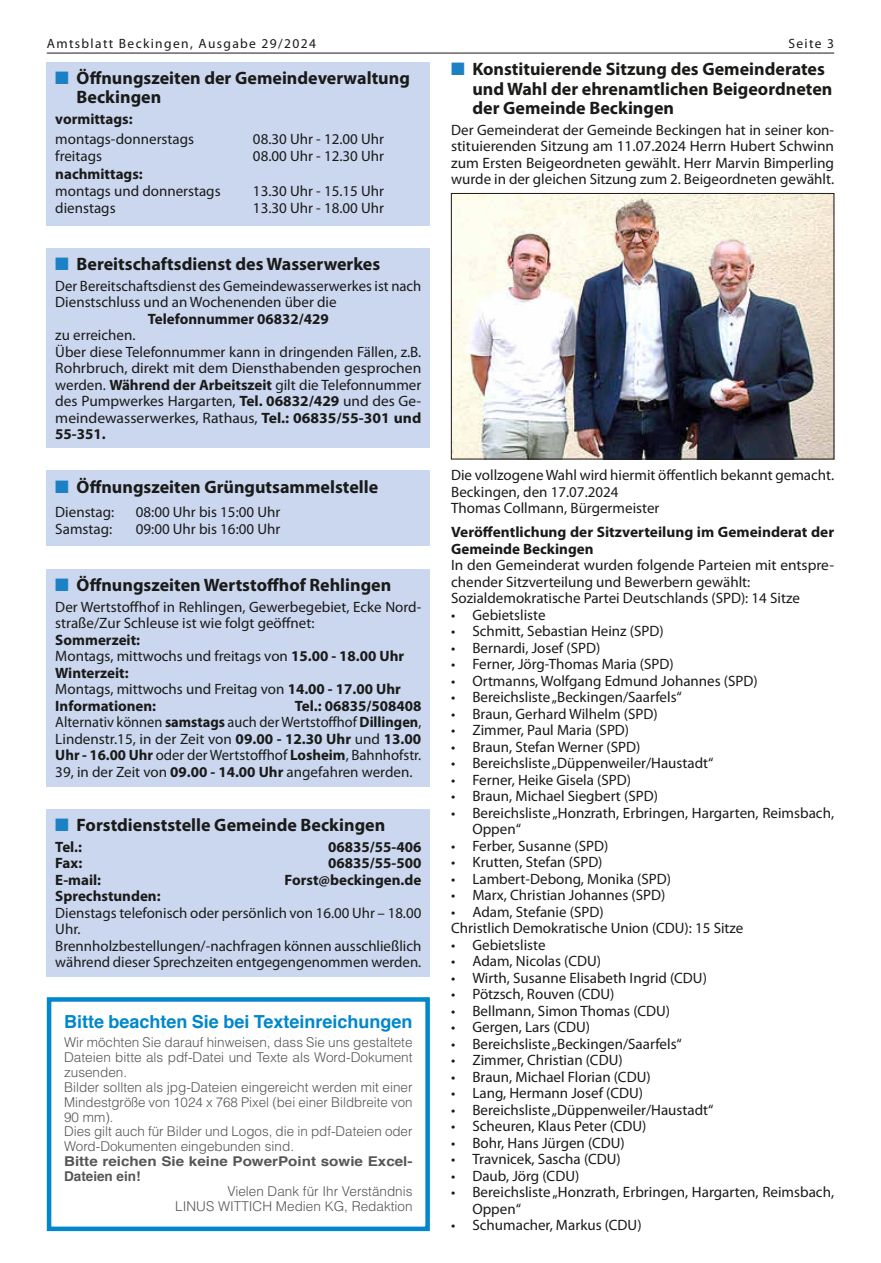
<style>
.page{position:relative;width:881px;height:1263px;background:#fff}
.page>*{position:absolute;margin:0;border:0;box-sizing:border-box;transform-origin:0 0}
.t1{font:700 18px/19.5px "Myriad Pro";color:#1a1a18}
.t2{font:700 18px "Helvetica";color:#0087cc}
.t3{font:15px/16.5px "Myriad Pro";color:#1a1a18}
.t4{font:700 15px/16.5px "Myriad Pro";color:#1a1a18}
.t5{font:15px/16.5px "Myriad Pro";color:#1a1a18;text-align:justify;scale:.96 1}
.t6{font:300 13.5px/14.9px "Helvetica";color:#565655}
.t7{font:700 13.5px/14.9px "Helvetica";color:#565655;scale:1.12 1}
.t8{font:13.5px "Myriad Pro";letter-spacing:.1em;color:#1a1a18}
.s1{color:#1c81c4}
.s2{font-weight:700}
.s3{font-weight:400}
</style>
<div class="page">
<hr style="left:47px;top:53px;width:786px;height:1px;background:#1a1a18">
<div style="left:47px;top:62px;width:382px;height:163px;background:#cad7ef"></div>
<div style="left:47px;top:248px;width:382px;height:200px;background:#cad7ef"></div>
<div style="left:47px;top:470px;width:382px;height:76px;background:#cad7ef"></div>
<div style="left:47px;top:569px;width:382px;height:217px;background:#cad7ef"></div>
<div style="left:47px;top:809px;width:382px;height:167px;background:#cad7ef"></div>
<img style="left:453px;top:195px;width:378px;height:262px">
<div style="left:451px;top:193px;width:382px;height:266px;border:1px solid #1a1a18"></div>
<div style="left:47px;top:997px;width:382px;height:234px;border:4px solid #0087cc"></div>
<p class="t8" style="left:47px;top:35px;width:270px">Amtsblatt Beckingen, Ausgabe 29/2024</p>
<p class="t8" style="left:788px;top:35px;width:47px">Seite 3</p>
<p class="t1" style="left:77px;top:67px;width:334px;text-indent:-21px"><span class="s1">■</span> Öffnungszeiten der Gemeindeverwaltung<br>Beckingen</p>
<p class="t4" style="left:55px;top:110px;width:79px">vormittags:</p>
<p class="t3" style="left:55px;top:131px;width:140px">montags-donnerstags</p>
<p class="t3" style="left:253px;top:131px;width:132px">08.30 Uhr - 12.00 Uhr</p>
<p class="t3" style="left:55px;top:148px;width:48px">freitags</p>
<p class="t3" style="left:253px;top:148px;width:132px">08.00 Uhr - 12.30 Uhr</p>
<p class="t4" style="left:55px;top:165px;width:89px">nachmittags:</p>
<p class="t3" style="left:55px;top:182px;width:167px">montags und donnerstags</p>
<p class="t3" style="left:253px;top:182px;width:132px">13.30 Uhr - 15.15 Uhr</p>
<p class="t3" style="left:55px;top:200px;width:62px">dienstags</p>
<p class="t3" style="left:253px;top:200px;width:132px">13.30 Uhr - 18.00 Uhr</p>
<p class="t1" style="left:472px;top:59px;width:361px;text-indent:-21px"><span class="s1">■</span> Konstituierende Sitzung des Gemeinderates und Wahl der ehrenamtlichen Beigeordneten der Gemeinde Beckingen</p>
<p class="t3" style="left:451px;top:121px;width:384px;text-align:justify">Der Gemeinderat der Gemeinde Beckingen hat in seiner kon&shy;stituierenden Sitzung am 11.07.2024 Herrn Hubert Schwinn zum Ersten Beigeordneten gewählt. Herr Marvin Bimperling wurde in der gleichen Sitzung zum 2. Beigeordneten gewählt.</p>
<p class="t1" style="left:55px;top:254px;width:326px"><span class="s1">■</span> Bereitschaftsdienst des Wasserwerkes</p>
<p class="t3" style="left:55px;top:277px;width:367px">Der Bereitschaftsdienst des Gemeindewasserwerkes ist nach<br>Dienstschluss und an Wochenenden über die</p>
<p class="t4" style="left:148px;top:310px;width:182px">Telefonnummer 06832/429</p>
<p class="t3" style="left:55px;top:327px;width:367px">zu erreichen.<br>Über diese Telefonnummer kann in dringenden Fällen, z.B.<br>Rohrbruch, direkt mit dem Diensthabenden gesprochen werden. <span class="s2">Während der Arbeitszeit</span> gilt die Telefonnummer des Pumpwerkes Hargarten, <span class="s2">Tel. 06832/429</span> und des Ge&shy;meindewasserwerkes, Rathaus, <span class="s2">Tel.: 06835/55-301 und 55-351.</span></p>
<p class="t1" style="left:55px;top:476px;width:324px"><span class="s1">■</span> Öffnungszeiten Grüngutsammelstelle</p>
<p class="t3" style="left:55px;top:503px;width:60px">Dienstag:</p>
<p class="t3" style="left:136px;top:503px;width:146px">08:00 Uhr bis 15:00 Uhr</p>
<p class="t3" style="left:55px;top:521px;width:58px">Samstag:</p>
<p class="t3" style="left:136px;top:521px;width:146px">09:00 Uhr bis 16:00 Uhr</p>
<p class="t1" style="left:55px;top:574px;width:337px"><span class="s1">■</span> Öffnungszeiten Wertstoffhof Rehlingen</p>
<p class="t3" style="left:55px;top:598px;width:367px">Der Wertstoffhof in Rehlingen, Gewerbegebiet, Ecke Nord&shy;straße/Zur Schleuse ist wie folgt geöffnet:</p>
<p class="t4" style="left:55px;top:631px;width:350px">Sommerzeit:<br><span class="s3">Montags, mittwochs und freitags von</span> 15.00 - 18.00 Uhr<br>Winterzeit:<br><span class="s3">Montags, mittwochs und Freitag von</span> 14.00 - 17.00 Uhr<br>Informationen:</p>
<p class="t5" style="left:55px;top:697px;width:382px;text-indent:239px"><span class="s2">Tel.: 06835/508408<br></span>Alternativ können <span class="s2">samstags</span> auch der Wertstoffhof <span class="s2">Dillingen</span>, Lindenstr.15, in der Zeit von <span class="s2">09.00 - 12.30 Uhr</span> und <span class="s2">13.00<br>Uhr - 16.00 Uhr</span> oder der Wertstoffhof <span class="s2">Losheim</span>, Bahnhofstr.<br>39, in der Zeit von <span class="s2">09.00 - 14.00 Uhr</span> angefahren werden.</p>
<p class="t1" style="left:55px;top:815px;width:331px"><span class="s1">■</span> Forstdienststelle Gemeinde Beckingen</p>
<p class="t4" style="left:55px;top:838px;width:28px">Tel.:</p>
<p class="t4" style="left:328px;top:838px;width:95px">06835/55-406</p>
<p class="t4" style="left:55px;top:855px;width:28px">Fax:</p>
<p class="t4" style="left:328px;top:855px;width:95px">06835/55-500</p>
<p class="t4" style="left:55px;top:871px;width:47px">E-mail:</p>
<p class="t4" style="left:284px;top:871px;width:138px">Forst@beckingen.de</p>
<p class="t4" style="left:55px;top:888px;width:107px">Sprechstunden:</p>
<p class="t3" style="left:55px;top:904px;width:367px">Dienstags telefonisch oder persönlich von 16.00 Uhr – 18.00<br>Uhr.<br>Brennholzbestellungen/-nachfragen können ausschließlich während dieser Sprechzeiten entgegengenommen werden.</p>
<p class="t2" style="left:64px;top:1007px;width:350px">Bitte beachten Sie bei Texteinreichungen</p>
<p class="t6" style="left:64px;top:1035px;width:350px">Wir möchten Sie darauf hinweisen, dass Sie uns gestaltete Dateien bitte als pdf-Datei und Texte als Word-Dokument zusenden.<br>Bilder sollten als jpg-Dateien eingereicht werden mit einer Mindestgröße von 1024 x 768 Pixel (bei einer Bildbreite von 90 mm).<br>Dies gilt auch für Bilder und Logos, die in pdf-Dateien oder Word-Dokumenten eingebunden sind.</p>
<p class="t7" style="left:64px;top:1154px;width:312px">Bitte reichen Sie keine PowerPoint sowie Excel-<br>Dateien ein!</p>
<p class="t6" style="left:175px;top:1183px;width:239px;text-align:right">Vielen Dank für Ihr Verständnis<br>LINUS WITTICH Medien KG, Redaktion</p>
<p class="t3" style="left:451px;top:466px;width:384px">Die vollzogene Wahl wird hiermit öffentlich bekannt gemacht.<br>Beckingen, den 17.07.2024<br>Thomas Collmann, Bürgermeister</p>
<p class="t4" style="left:451px;top:523px;width:384px">Veröffentlichung der Sitzverteilung im Gemeinderat der<br>Gemeinde Beckingen</p>
<p class="t3" style="left:451px;top:556px;width:384px">In den Gemeinderat wurden folgende Parteien mit entspre&shy;chender Sitzverteilung und Bewerbern gewählt:<br>Sozialdemokratische Partei Deutschlands (SPD): 14 Sitze</p>
<p class="t3" style="left:451px;top:606px;width:96px">• Gebietsliste</p>
<p class="t3" style="left:451px;top:622px;width:214px">• Schmitt, Sebastian Heinz (SPD)</p>
<p class="t3" style="left:451px;top:639px;width:151px">• Bernardi, Josef (SPD)</p>
<p class="t3" style="left:451px;top:655px;width:224px">• Ferner, Jörg-Thomas Maria (SPD)</p>
<p class="t3" style="left:451px;top:672px;width:308px">• Ortmanns, Wolfgang Edmund Johannes (SPD)</p>
<p class="t3" style="left:451px;top:688px;width:232px">• Bereichsliste „Beckingen/Saarfels“</p>
<p class="t3" style="left:451px;top:705px;width:208px">• Braun, Gerhard Wilhelm (SPD)</p>
<p class="t3" style="left:451px;top:721px;width:179px">• Zimmer, Paul Maria (SPD)</p>
<p class="t3" style="left:451px;top:738px;width:191px">• Braun, Stefan Werner (SPD)</p>
<p class="t3" style="left:451px;top:754px;width:264px">• Bereichsliste „Düppenweiler/Haustadt“</p>
<p class="t3" style="left:451px;top:771px;width:181px">• Ferner, Heike Gisela (SPD)</p>
<p class="t3" style="left:451px;top:787px;width:208px">• Braun, Michael Siegbert (SPD)</p>
<p class="t3" style="left:472px;top:804px;width:363px;text-indent:-21px">• Bereichsliste „Honzrath, Erbringen, Hargarten, Reimsbach,<br>Oppen“</p>
<p class="t3" style="left:451px;top:837px;width:158px">• Ferber, Susanne (SPD)</p>
<p class="t3" style="left:451px;top:853px;width:153px">• Krutten, Stefan (SPD)</p>
<p class="t3" style="left:451px;top:870px;width:221px">• Lambert-Debong, Monika (SPD)</p>
<p class="t3" style="left:451px;top:886px;width:216px">• Marx, Christian Johannes (SPD)</p>
<p class="t3" style="left:451px;top:903px;width:294px">• Adam, Stefanie (SPD)<br>Christlich Demokratische Union (CDU): 15 Sitze</p>
<p class="t3" style="left:451px;top:936px;width:96px">• Gebietsliste</p>
<p class="t3" style="left:451px;top:952px;width:151px">• Adam, Nicolas (CDU)</p>
<p class="t3" style="left:451px;top:969px;width:257px">• Wirth, Susanne Elisabeth Ingrid (CDU)</p>
<p class="t3" style="left:451px;top:985px;width:165px">• Pötzsch, Rouven (CDU)</p>
<p class="t3" style="left:451px;top:1002px;width:220px">• Bellmann, Simon Thomas (CDU)</p>
<p class="t3" style="left:451px;top:1018px;width:140px">• Gergen, Lars (CDU)</p>
<p class="t3" style="left:451px;top:1035px;width:232px">• Bereichsliste „Beckingen/Saarfels“</p>
<p class="t3" style="left:451px;top:1051px;width:173px">• Zimmer, Christian (CDU)</p>
<p class="t3" style="left:451px;top:1068px;width:201px">• Braun, Michael Florian (CDU)</p>
<p class="t3" style="left:451px;top:1084px;width:193px">• Lang, Hermann Josef (CDU)</p>
<p class="t3" style="left:451px;top:1101px;width:264px">• Bereichsliste „Düppenweiler/Haustadt“</p>
<p class="t3" style="left:451px;top:1117px;width:197px">• Scheuren, Klaus Peter (CDU)</p>
<p class="t3" style="left:451px;top:1134px;width:175px">• Bohr, Hans Jürgen (CDU)</p>
<p class="t3" style="left:451px;top:1150px;width:171px">• Travnicek, Sascha (CDU)</p>
<p class="t3" style="left:451px;top:1167px;width:130px">• Daub, Jörg (CDU)</p>
<p class="t3" style="left:472px;top:1183px;width:363px;text-indent:-21px">• Bereichsliste „Honzrath, Erbringen, Hargarten, Reimsbach,<br>Oppen“</p>
<p class="t3" style="left:451px;top:1216px;width:192px">• Schumacher, Markus (CDU)</p>
</div>
